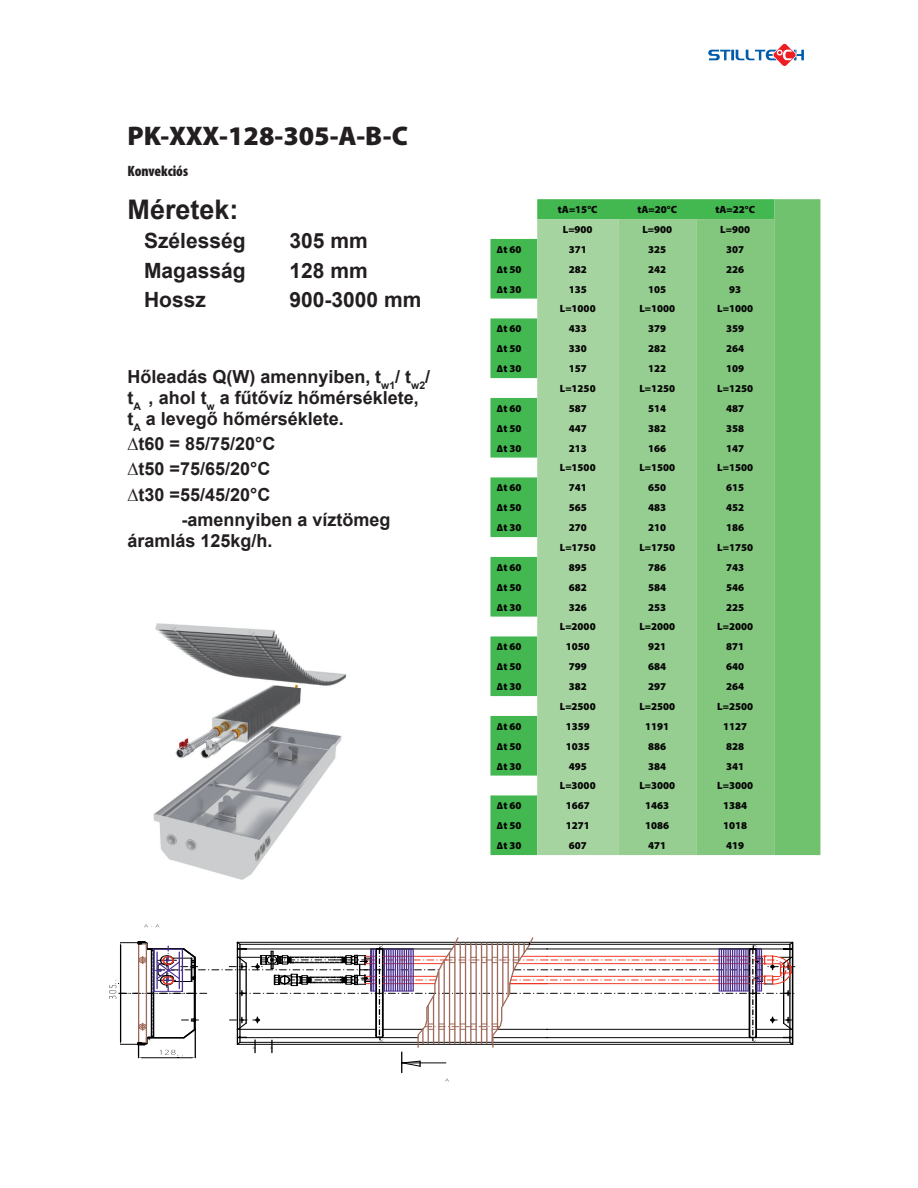
<style>
.page{position:relative;width:918px;height:1188px;background:#fff}
.page>*{position:absolute;margin:0;border:0;box-sizing:border-box;transform-origin:0 0}
.Caption_1{font:900 27px "Myriad Pro";color:#231f20}
.Body_1{font:700 27px "Arial";color:#231f20}
.Body_1-2{font:700 21px "Arial";color:#231f20}
.Body_1-3{font:700 18px/21px "Arial";color:#231f20}
.Caption_1-2{font:900 condensed 15px "Myriad Pro";color:#231f20}
.Caption_1-3{font:900 10.5px "Myriad Pro";color:#040503}
</style>
<div class="page">
<svg style="left:708px;top:44px;width:96px;height:22px"></svg>
<img style="left:153px;top:623px;width:194px;height:257px">
<svg style="left:144px;top:924px;width:15px;height:3px"></svg>
<svg style="left:109px;top:937px;width:686px;height:136px"></svg>
<svg style="left:490px;top:199px;width:284px;height:656px;fill:#43b750"></svg>
<div style="left:774px;top:199px;width:46px;height:656px;background:#70c26e"></div>
<div style="left:537px;top:219px;width:81px;height:636px;background:#a6d4a0"></div>
<svg style="left:618px;top:219px;width:78px;height:636px;background:#96ce91"></svg>
<svg style="left:696px;top:219px;width:78px;height:636px;background:#84c780"></svg>
<p class="Caption_1" style="left:128px;top:118px;width:282px">PK-XXX-128-305-A-B-C</p>
<p class="Caption_1-2" style="left:128px;top:162px;width:62px">Konvekciós</p>
<p class="Body_1" style="left:128px;top:192px;width:113px">Méretek:</p>
<p class="Body_1-2" style="left:144px;top:227px;width:103px">Szélesség</p>
<p class="Body_1-2" style="left:290px;top:227px;width:80px">305 mm</p>
<p class="Body_1-2" style="left:144px;top:257px;width:103px">Magasság</p>
<p class="Body_1-2" style="left:290px;top:257px;width:80px">128 mm</p>
<p class="Body_1-2" style="left:144px;top:286px;width:63px">Hossz</p>
<p class="Body_1-2" style="left:290px;top:286px;width:133px">900-3000 mm</p>
<p class="Body_1-3" style="left:128px;top:367px;width:304px">Hőleadás Q(W) amennyiben, t<sub>w1</sub>/ t<sub>w2</sub>/ t<sub>A</sub> , ahol t<sub>w</sub> a fűtővíz hőmérséklete, t<sub>A</sub> a levegő hőmérséklete.</p>
<p class="Body_1-3" style="left:128px;top:434px;width:149px">∆t60 = 85/75/20°C</p>
<p class="Body_1-3" style="left:128px;top:459px;width:144px">∆t50 =75/65/20°C</p>
<p class="Body_1-3" style="left:128px;top:485px;width:144px">∆t30 =55/45/20°C</p>
<p class="Body_1-3" style="left:128px;top:510px;width:265px;text-indent:54px">-amennyiben a víztömeg áramlás 125kg/h.</p>
<p class="Caption_1-3" style="left:558px;top:203px;width:41px">tA=15°C</p>
<p class="Caption_1-3" style="left:637px;top:203px;width:41px">tA=20°C</p>
<p class="Caption_1-3" style="left:715px;top:203px;width:41px">tA=22°C</p>
<p class="Caption_1-3" style="left:563px;top:222px;width:31px">L=900</p>
<p class="Caption_1-3" style="left:642px;top:222px;width:31px">L=900</p>
<p class="Caption_1-3" style="left:720px;top:222px;width:31px">L=900</p>
<p class="Caption_1-3" style="left:496px;top:242px;width:27px">∆t 60</p>
<p class="Caption_1-3" style="left:569px;top:242px;width:20px">371</p>
<p class="Caption_1-3" style="left:648px;top:242px;width:20px">325</p>
<p class="Caption_1-3" style="left:726px;top:242px;width:20px">307</p>
<p class="Caption_1-3" style="left:496px;top:262px;width:27px">∆t 50</p>
<p class="Caption_1-3" style="left:569px;top:262px;width:20px">282</p>
<p class="Caption_1-3" style="left:648px;top:262px;width:20px">242</p>
<p class="Caption_1-3" style="left:726px;top:262px;width:20px">226</p>
<p class="Caption_1-3" style="left:496px;top:282px;width:27px">∆t 30</p>
<p class="Caption_1-3" style="left:569px;top:282px;width:20px">135</p>
<p class="Caption_1-3" style="left:648px;top:282px;width:20px">105</p>
<p class="Caption_1-3" style="left:729px;top:282px;width:14px">93</p>
<p class="Caption_1-3" style="left:560px;top:302px;width:37px">L=1000</p>
<p class="Caption_1-3" style="left:639px;top:302px;width:37px">L=1000</p>
<p class="Caption_1-3" style="left:717px;top:302px;width:37px">L=1000</p>
<p class="Caption_1-3" style="left:496px;top:322px;width:27px">∆t 60</p>
<p class="Caption_1-3" style="left:569px;top:322px;width:20px">433</p>
<p class="Caption_1-3" style="left:648px;top:322px;width:20px">379</p>
<p class="Caption_1-3" style="left:726px;top:322px;width:20px">359</p>
<p class="Caption_1-3" style="left:496px;top:342px;width:27px">∆t 50</p>
<p class="Caption_1-3" style="left:569px;top:342px;width:20px">330</p>
<p class="Caption_1-3" style="left:648px;top:342px;width:20px">282</p>
<p class="Caption_1-3" style="left:726px;top:342px;width:20px">264</p>
<p class="Caption_1-3" style="left:496px;top:362px;width:27px">∆t 30</p>
<p class="Caption_1-3" style="left:569px;top:362px;width:20px">157</p>
<p class="Caption_1-3" style="left:648px;top:362px;width:20px">122</p>
<p class="Caption_1-3" style="left:726px;top:362px;width:20px">109</p>
<p class="Caption_1-3" style="left:560px;top:381px;width:37px">L=1250</p>
<p class="Caption_1-3" style="left:639px;top:381px;width:37px">L=1250</p>
<p class="Caption_1-3" style="left:717px;top:381px;width:37px">L=1250</p>
<p class="Caption_1-3" style="left:496px;top:401px;width:27px">∆t 60</p>
<p class="Caption_1-3" style="left:569px;top:401px;width:20px">587</p>
<p class="Caption_1-3" style="left:648px;top:401px;width:20px">514</p>
<p class="Caption_1-3" style="left:726px;top:401px;width:20px">487</p>
<p class="Caption_1-3" style="left:496px;top:421px;width:27px">∆t 50</p>
<p class="Caption_1-3" style="left:569px;top:421px;width:20px">447</p>
<p class="Caption_1-3" style="left:648px;top:421px;width:20px">382</p>
<p class="Caption_1-3" style="left:726px;top:421px;width:20px">358</p>
<p class="Caption_1-3" style="left:496px;top:441px;width:27px">∆t 30</p>
<p class="Caption_1-3" style="left:569px;top:441px;width:20px">213</p>
<p class="Caption_1-3" style="left:648px;top:441px;width:20px">166</p>
<p class="Caption_1-3" style="left:726px;top:441px;width:20px">147</p>
<p class="Caption_1-3" style="left:560px;top:461px;width:37px">L=1500</p>
<p class="Caption_1-3" style="left:639px;top:461px;width:37px">L=1500</p>
<p class="Caption_1-3" style="left:717px;top:461px;width:37px">L=1500</p>
<p class="Caption_1-3" style="left:496px;top:481px;width:27px">∆t 60</p>
<p class="Caption_1-3" style="left:569px;top:481px;width:20px">741</p>
<p class="Caption_1-3" style="left:648px;top:481px;width:20px">650</p>
<p class="Caption_1-3" style="left:726px;top:481px;width:20px">615</p>
<p class="Caption_1-3" style="left:496px;top:501px;width:27px">∆t 50</p>
<p class="Caption_1-3" style="left:569px;top:501px;width:20px">565</p>
<p class="Caption_1-3" style="left:648px;top:501px;width:20px">483</p>
<p class="Caption_1-3" style="left:726px;top:501px;width:20px">452</p>
<p class="Caption_1-3" style="left:496px;top:521px;width:27px">∆t 30</p>
<p class="Caption_1-3" style="left:569px;top:521px;width:20px">270</p>
<p class="Caption_1-3" style="left:648px;top:521px;width:20px">210</p>
<p class="Caption_1-3" style="left:726px;top:521px;width:20px">186</p>
<p class="Caption_1-3" style="left:560px;top:540px;width:37px">L=1750</p>
<p class="Caption_1-3" style="left:639px;top:540px;width:37px">L=1750</p>
<p class="Caption_1-3" style="left:717px;top:540px;width:37px">L=1750</p>
<p class="Caption_1-3" style="left:496px;top:560px;width:27px">∆t 60</p>
<p class="Caption_1-3" style="left:569px;top:560px;width:20px">895</p>
<p class="Caption_1-3" style="left:648px;top:560px;width:20px">786</p>
<p class="Caption_1-3" style="left:726px;top:560px;width:20px">743</p>
<p class="Caption_1-3" style="left:496px;top:580px;width:27px">∆t 50</p>
<p class="Caption_1-3" style="left:569px;top:580px;width:20px">682</p>
<p class="Caption_1-3" style="left:648px;top:580px;width:20px">584</p>
<p class="Caption_1-3" style="left:726px;top:580px;width:20px">546</p>
<p class="Caption_1-3" style="left:496px;top:600px;width:27px">∆t 30</p>
<p class="Caption_1-3" style="left:569px;top:600px;width:20px">326</p>
<p class="Caption_1-3" style="left:648px;top:600px;width:20px">253</p>
<p class="Caption_1-3" style="left:726px;top:600px;width:20px">225</p>
<p class="Caption_1-3" style="left:560px;top:620px;width:37px">L=2000</p>
<p class="Caption_1-3" style="left:639px;top:620px;width:37px">L=2000</p>
<p class="Caption_1-3" style="left:717px;top:620px;width:37px">L=2000</p>
<p class="Caption_1-3" style="left:496px;top:640px;width:27px">∆t 60</p>
<p class="Caption_1-3" style="left:566px;top:640px;width:26px">1050</p>
<p class="Caption_1-3" style="left:648px;top:640px;width:20px">921</p>
<p class="Caption_1-3" style="left:726px;top:640px;width:20px">871</p>
<p class="Caption_1-3" style="left:496px;top:660px;width:27px">∆t 50</p>
<p class="Caption_1-3" style="left:569px;top:660px;width:20px">799</p>
<p class="Caption_1-3" style="left:648px;top:660px;width:20px">684</p>
<p class="Caption_1-3" style="left:726px;top:660px;width:20px">640</p>
<p class="Caption_1-3" style="left:496px;top:680px;width:27px">∆t 30</p>
<p class="Caption_1-3" style="left:569px;top:680px;width:20px">382</p>
<p class="Caption_1-3" style="left:648px;top:680px;width:20px">297</p>
<p class="Caption_1-3" style="left:726px;top:680px;width:20px">264</p>
<p class="Caption_1-3" style="left:560px;top:699px;width:37px">L=2500</p>
<p class="Caption_1-3" style="left:639px;top:699px;width:37px">L=2500</p>
<p class="Caption_1-3" style="left:717px;top:699px;width:37px">L=2500</p>
<p class="Caption_1-3" style="left:496px;top:719px;width:27px">∆t 60</p>
<p class="Caption_1-3" style="left:566px;top:719px;width:26px">1359</p>
<p class="Caption_1-3" style="left:645px;top:719px;width:26px">1191</p>
<p class="Caption_1-3" style="left:723px;top:719px;width:26px">1127</p>
<p class="Caption_1-3" style="left:496px;top:739px;width:27px">∆t 50</p>
<p class="Caption_1-3" style="left:566px;top:739px;width:26px">1035</p>
<p class="Caption_1-3" style="left:648px;top:739px;width:20px">886</p>
<p class="Caption_1-3" style="left:726px;top:739px;width:20px">828</p>
<p class="Caption_1-3" style="left:496px;top:759px;width:27px">∆t 30</p>
<p class="Caption_1-3" style="left:569px;top:759px;width:20px">495</p>
<p class="Caption_1-3" style="left:648px;top:759px;width:20px">384</p>
<p class="Caption_1-3" style="left:726px;top:759px;width:20px">341</p>
<p class="Caption_1-3" style="left:560px;top:779px;width:37px">L=3000</p>
<p class="Caption_1-3" style="left:639px;top:779px;width:37px">L=3000</p>
<p class="Caption_1-3" style="left:717px;top:779px;width:37px">L=3000</p>
<p class="Caption_1-3" style="left:496px;top:799px;width:27px">∆t 60</p>
<p class="Caption_1-3" style="left:566px;top:799px;width:26px">1667</p>
<p class="Caption_1-3" style="left:645px;top:799px;width:26px">1463</p>
<p class="Caption_1-3" style="left:723px;top:799px;width:26px">1384</p>
<p class="Caption_1-3" style="left:496px;top:819px;width:27px">∆t 50</p>
<p class="Caption_1-3" style="left:566px;top:819px;width:26px">1271</p>
<p class="Caption_1-3" style="left:645px;top:819px;width:26px">1086</p>
<p class="Caption_1-3" style="left:723px;top:819px;width:26px">1018</p>
<p class="Caption_1-3" style="left:496px;top:839px;width:27px">∆t 30</p>
<p class="Caption_1-3" style="left:569px;top:839px;width:20px">607</p>
<p class="Caption_1-3" style="left:648px;top:839px;width:20px">471</p>
<p class="Caption_1-3" style="left:726px;top:839px;width:20px">419</p>
</div>
